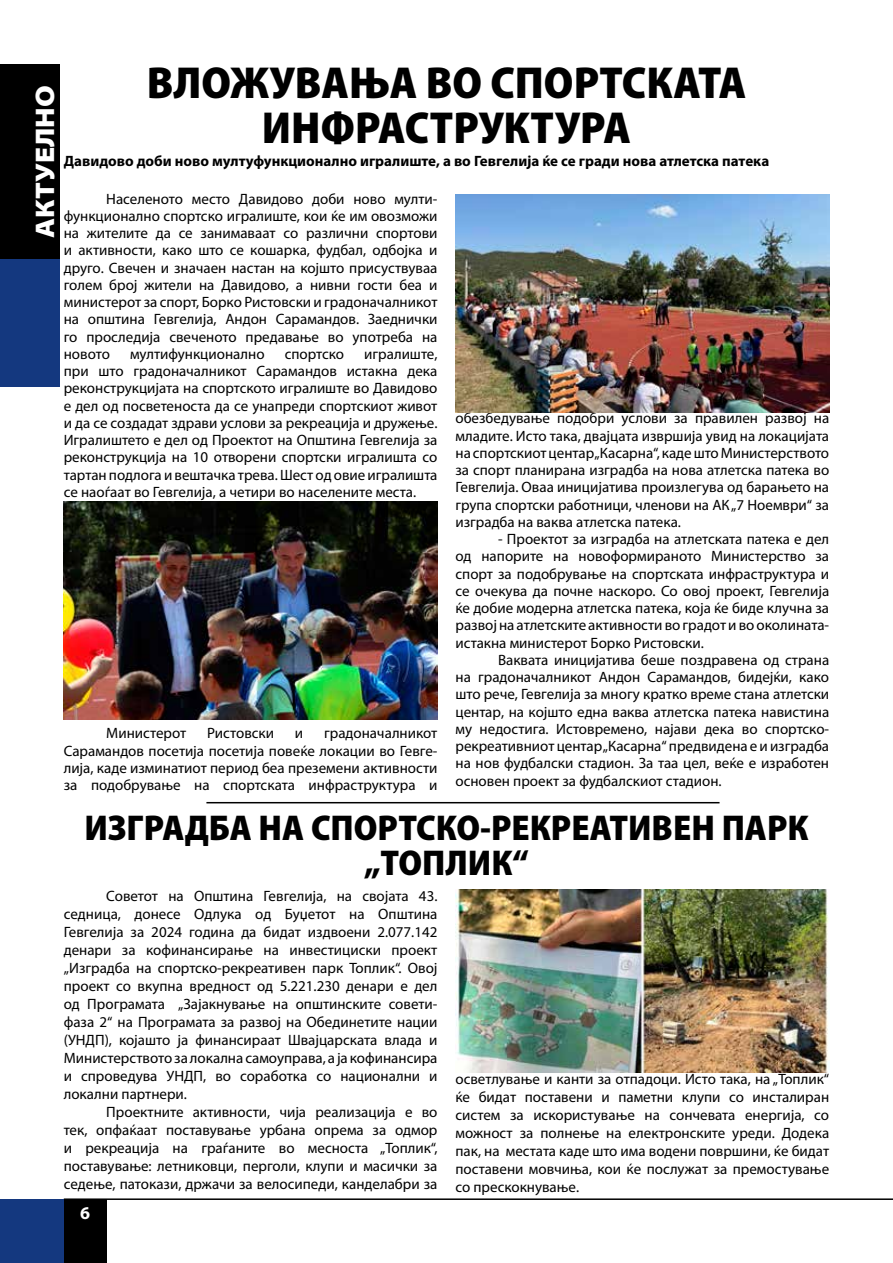
<style>
.page{position:relative;width:893px;height:1263px;background:#fff}
.page>*{position:absolute;margin:0;border:0;box-sizing:border-box;transform-origin:0 0}
.t1{font:900 semi-condensed 45px/45px "Myriad Pro";color:#000;text-align:center}
.t2{font:900 semi-condensed 36px/34.5px "Myriad Pro";color:#000;text-align:center}
.t3{font:900 semi-expanded 27px "Myriad Pro";color:#fff}
.t4{font:700 18px "Myriad Pro";color:#fff}
.t5{font:15px/17.2px "Myriad Pro";color:#000;text-align:justify}
.t6{font:700 15px "Myriad Pro";color:#000}
</style>
<div class="page">
<hr style="left:64px;top:1198px;width:829px;height:2px;background:#000">
<div style="left:64px;top:1199px;width:42px;height:64px;background:#000"></div>
<div style="left:0;top:1199px;width:64px;height:64px;background:#14387f"></div>
<div style="left:0;top:64px;width:60px;height:195px;background:#000"></div>
<div style="left:0;top:259px;width:60px;height:128px;background:#14387f"></div>
<img style="left:455px;top:890px;width:374px;height:183px">
<img style="left:64px;top:502px;width:373px;height:218px">
<img style="left:455px;top:194px;width:374px;height:218px">
<hr style="left:206px;top:802px;width:513px;height:1px;background:#000">
<h3 class="t3" style="left:27px;top:238px;width:154px;rotate:-90deg">АКТУЕЛНО</h3>
<h1 class="t1" style="left:147px;top:58px;width:601px">ВЛОЖУВАЊА ВО СПОРТСКАТА<br>ИНФРАСТРУКТУРА</h1>
<p class="t6" style="left:64px;top:151px;width:707px">Давидово доби ново мултуфункционално игралиште, а во Гевгелија ќе се гради нова атлетска патека</p>
<p class="t5" style="left:64px;top:190px;width:375px;text-indent:43px">Населеното место Давидово доби ново мулти&shy;функционално спортско игралиште, кои ќе им овозможи на жителите да се занимаваат со различни спортови и активности, како што се кошарка, фудбал, одбојка и друго. Свечен и значаен настан на којшто присуствуваа голем број жители на Давидово, а нивни гости беа и министерот за спорт, Борко Ристовски и градоначалникот на општина Гевгелија, Андон Сарамандов. Заеднички го проследија свеченото предавање во употреба на новото</p>
<p class="t5" style="left:130px;top:345px;width:136px">мултифункционално</p>
<p class="t5" style="left:285px;top:345px;width:61px">спортско</p>
<p class="t5" style="left:64px;top:345px;width:375px;text-indent:300px">игралиште, при што градоначалникот Сарамандов истакна дека реконструкцијата на спортското игралиште во Давидово е дел од посветеноста да се унапреди спортскиот живот и да се создадат здрави услови за рекреација и дружење.<br>Игралиштето е дел од Проектот на Општина Гевгелија за реконструкција на 10 отворени спортски игралишта со тартан подлога и вештачка трева. Шест од овие игралишта се наоѓаат во Гевгелија, а четири во населените места.</p>
<p class="t5" style="left:106px;top:725px;width:82px">Министерот</p>
<p class="t5" style="left:207px;top:725px;width:68px">Ристовски</p>
<p class="t5" style="left:295px;top:725px;width:10px">и</p>
<p class="t5" style="left:64px;top:725px;width:375px;text-indent:260px">градоначалникот Сарамандов посетија посетија повеќе локации во Гевге&shy;лија, каде изминатиот период беа преземени активности за подобрување на спортската инфраструктура и</p>
<p class="t5" style="left:455px;top:409px;width:375px">обезбедување подобри услови за правилен развој на младите. Исто така, двајцата извршија увид на локацијата на спортскиот центар „Касарна“, каде што Министерството за спорт планирана изградба на нова атлетска патека во Гевгелија. Оваа иницијатива произлегува од барањето на група спортски работници, членови на АК „7 Ноември“ за изградба на ваква атлетска патека.</p>
<p class="t5" style="left:455px;top:530px;width:375px;text-indent:43px">- Проектот за изградба на атлетската патека е дел од напорите на новоформираното Министерство за спорт за подобрување на спортската инфраструктура и се очекува да почне наскоро. Со овој проект, Гевгелија ќе добие модерна атлетска патека, која ќе биде клучна за развој на атлетските активности во градот и во околината&shy;истакна министерот Борко Ристовски.</p>
<p class="t5" style="left:455px;top:651px;width:375px;text-indent:43px">Ваквата иницијатива беше поздравена од страна на градоначалникот Андон Сарамандов, бидејќи, како што рече, Гевгелија за многу кратко време стана атлетски центар, на којшто една ваква атлетска патека навистина му недостига. Истовремено, најави дека во спортско&shy;рекреативниот центар „Касарна“ предвидена е и изградба на нов фудбалски стадион. За таа цел, веќе е изработен основен проект за фудбалскиот стадион.</p>
<h2 class="t2" style="left:84px;top:809px;width:726px">ИЗГРАДБА НА СПОРТСКО-РЕКРЕАТИВЕН ПАРК „ТОПЛИК“</h2>
<p class="t5" style="left:64px;top:887px;width:375px;line-height:18px;text-indent:43px">Советот на Општина Гевгелија, на својата 43. седница, донесе Одлука од Буџетот на Општина Гевгелија за 2024 година да бидат издвоени 2.077.142 денари за кофинансирање на инвестициски проект „Изградба на спортско-рекреативен парк Топлик“. Овој проект со вкупна вредност од 5.221.230 денари е дел од Програмата „Зајакнување на општинските совети&shy;фаза 2“ на Програмата за развој на Обединетите нации (УНДП), којашто ја финансираат Швајцарската влада и Министерството за локална самоуправа, а ја кофинансира и спроведува УНДП, во соработка со национални и локални партнери.</p>
<p class="t5" style="left:64px;top:1103px;width:375px;line-height:18px;text-indent:43px">Проектните активности, чија реализација е во тек, опфаќаат поставување урбана опрема за одмор и рекреација на граѓаните во месноста „Топлик“, поставување: летниковци, перголи, клупи и масички за седење, патокази, држачи за велосипеди, канделабри за</p>
<p class="t4" style="left:80px;top:1201px;width:11px">6</p>
<p class="t5" style="left:455px;top:1070px;width:375px;line-height:18px">осветлување и канти за отпадоци. Исто така, на „Топлик“ ќе бидат поставени и паметни клупи со инсталиран систем за искористување на сончевата енергија, со можност за полнење на електронските уреди. Додека пак, на местата каде што има водени површини, ќе бидат поставени мовчиња, кои ќе послужат за премостување со прескокнување.</p>
</div>
